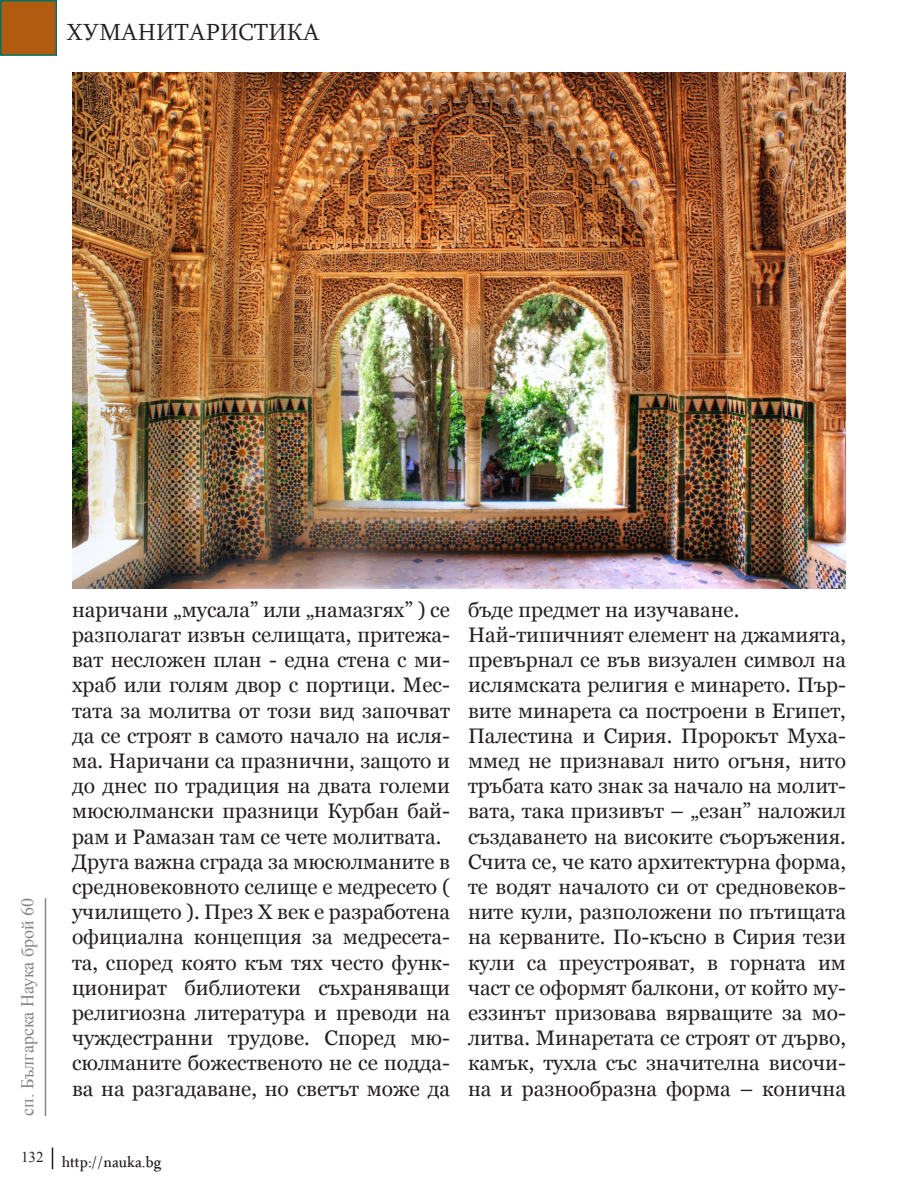
<style>
.page{position:relative;width:918px;height:1188px;background:#fff}
.page>*{position:absolute;margin:0;border:0;box-sizing:border-box;transform-origin:0 0}
.t1{font:23.85px "Sylfaen";color:#231f20}
.t2{font:22.5px "Microsoft Uighur";color:#231f20}
.t3{font:21px/25.2px "Georgia";color:#231f20;text-align:justify}
.t4{font:18px "Times New Roman";color:#6b6b6e}
.t5{font:15px "Times New Roman";color:#231f20}
</style>
<div class="page">
<svg style="left:52px;top:1148px;width:1px;height:21px"></svg>
<hr style="left:45px;top:898px;width:1px;height:218px;background:#6b6b6e">
<img style="left:72px;top:72px;width:774px;height:516px">
<div style="left:1px;top:1px;width:55px;height:54px;background:#b15b10"></div>
<div style="left:0;top:0;width:57px;height:56px;border:2px solid #007161"></div>
<p class="t1" style="left:67px;top:16px;width:255px">ХУМАНИТАРИСТИКА</p>
<p class="t4" style="left:15px;top:1116px;width:219px;rotate:-90deg">сп. Българска Наука брой 60</p>
<p class="t5" style="left:21px;top:1147px;width:24px">132</p>
<p class="t3" style="left:72px;top:597px;width:380px">наричани „мусала” или „намазгях” ) се разполагат извън селищата, притежа&shy;ват несложен план - една стена с ми&shy;храб или голям двор с портици. Мес&shy;тата за молитва от този вид започват да се строят в самото начало на исля&shy;ма. Наричани са празнични, защото и до днес по традиция на двата големи мюсюлмански празници Курбан бай&shy;рам и Рамазан там се чете молитвата.</p>
<p class="t3" style="left:72px;top:849px;width:380px">Друга важна сграда за мюсюлманите в средновековното селище е медресето ( училището ). През Х век е разработена официална концепция за медресета&shy;та, според която към тях често функ&shy;ционират библиотеки съхраняващи религиозна литература и преводи на чуждестранни трудове. Според мю&shy;сюлманите божественото не се подда&shy;ва на разгадаване, но светът може да</p>
<p class="t3" style="left:468px;top:597px;width:273px">бъде предмет на изучаване.</p>
<p class="t3" style="left:468px;top:623px;width:380px">Най-типичният елемент на джамията, превърнал се във визуален символ на ислямската религия е минарето. Пър&shy;вите минарета са построени в Египет, Палестина и Сирия. Пророкът Муха&shy;ммед не признавал нито огъня, нито тръбата като знак за начало на молит&shy;вата, така призивът – „езан” наложил създаването на високите съоръжения.<br>Счита се, че като архитектурна форма, те водят началото си от средновеков&shy;ните кули, разположени по пътищата на керваните. По-късно в Сирия тези кули са преустрояват, в горната им част се оформят балкони, от който му&shy;еззинът призовава вярващите за мо&shy;литва. Минаретата се строят от дърво, камък, тухла със значителна височи&shy;на и разнообразна форма – конична</p>
<p class="t2" style="left:62px;top:1146px;width:101px">http://nauka.bg</p>
</div>
